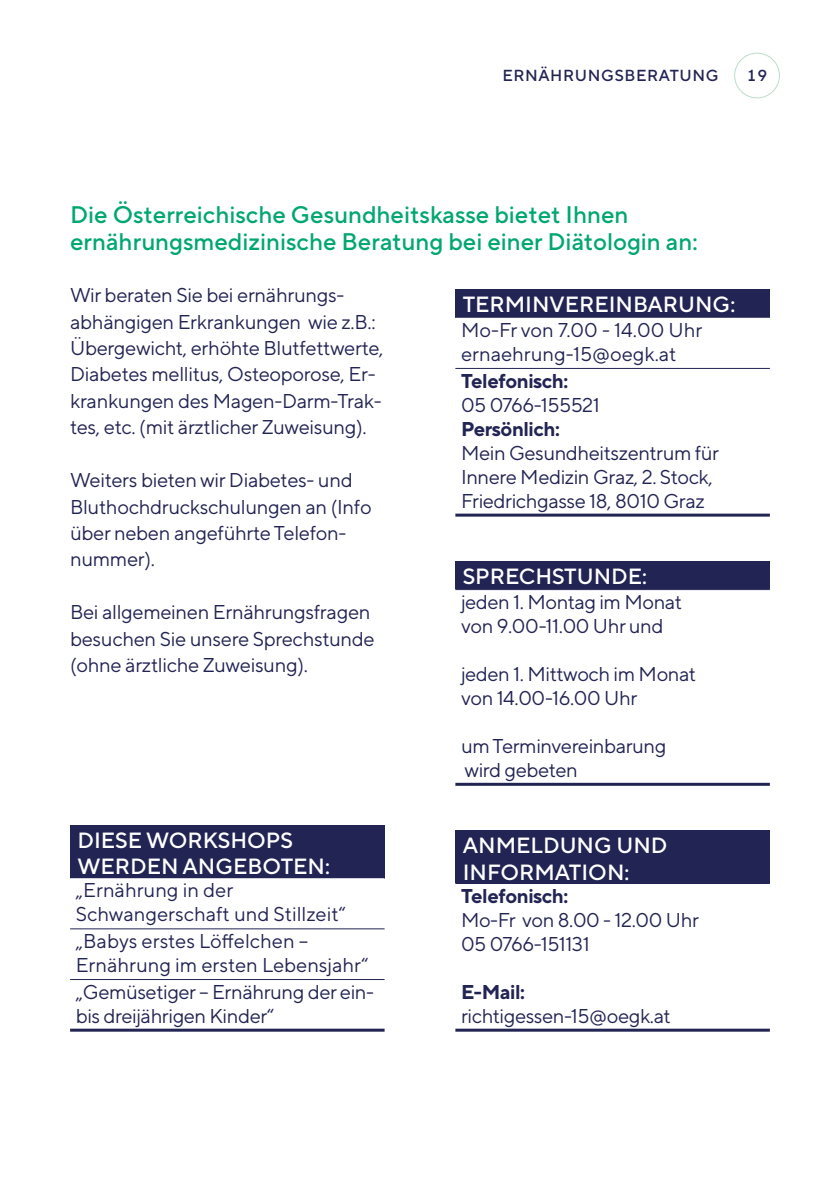
<style>
.page{position:relative;width:840px;height:1191px;background:#fff}
.page>*{position:absolute;margin:0;border:0;box-sizing:border-box;transform-origin:0 0}
.t1{font:500 24px/26.4px "TT Norms Pro";color:#00a770}
.t2{font:500 22px/26.4px "TT Norms Pro";color:#fff}
.t3{font:20px/24px "TT Norms Pro";letter-spacing:-.015em;color:#222453}
.t4{font:700 20px "TT Norms Pro";letter-spacing:-.02em;color:#222453}
.t5{font:500 16px "TT Norms Pro";letter-spacing:.04em;color:#222453}
</style>
<div class="page">
<div style="left:455px;top:289px;width:314px;height:29px;background:#222453"></div>
<svg style="left:456px;top:367px;width:313px;height:1px"></svg>
<hr style="left:455px;top:368px;width:314px;height:1px;background:#222453">
<hr style="left:455px;top:513px;width:314px;height:3px;background:#222453">
<div style="left:70px;top:825px;width:314px;height:53px;background:#222453"></div>
<svg style="left:70px;top:878px;width:314px;height:52px"></svg>
<hr style="left:70px;top:928px;width:314px;height:1px;background:#222453">
<hr style="left:70px;top:979px;width:314px;height:1px;background:#222453">
<hr style="left:70px;top:1028px;width:314px;height:3px;background:#222453">
<div style="left:455px;top:561px;width:314px;height:28px;background:#222453"></div>
<hr style="left:455px;top:589px;width:314px;height:1px;background:#222453">
<hr style="left:455px;top:783px;width:314px;height:3px;background:#222453">
<div style="left:455px;top:830px;width:314px;height:53px;background:#222453"></div>
<hr style="left:455px;top:883px;width:314px;height:1px;background:#222453">
<hr style="left:455px;top:1028px;width:314px;height:3px;background:#222453">
<div style="left:734px;top:53px;width:45px;height:45px;border:1px solid #bbddc7;border-radius:50%"></div>
<p class="t5" style="left:502px;top:65px;width:218px">ERNÄHRUNGSBERATUNG</p>
<p class="t5" style="left:746px;top:65px;width:22px">19</p>
<p class="t1" style="left:70px;top:201px;width:628px">Die Österreichische Gesundheitskasse bietet Ihnen ernährungsmedizinische Beratung bei einer Diätologin an:</p>
<p class="t3" style="left:70px;top:281px;width:315px;line-height:26.4px">Wir beraten Sie bei ernährungs&shy;abhängigen Erkrankungen wie z.B.:<br>Übergewicht, erhöhte Blutfettwerte, Diabetes mellitus, Osteoporose, Er&shy;krankungen des Magen-Darm-Trak&shy;tes, etc. (mit ärztlicher Zuweisung).</p>
<p class="t3" style="left:70px;top:466px;width:303px;line-height:26.4px">Weiters bieten wir Diabetes- und<br>Bluthochdruckschulungen an (Info über neben angeführte Telefon&shy;nummer).</p>
<p class="t3" style="left:70px;top:598px;width:306px;line-height:26.4px">Bei allgemeinen Ernährungsfragen besuchen Sie unsere Sprechstunde (ohne ärztliche Zuweisung).</p>
<p class="t2" style="left:462px;top:290px;width:274px">TERMINVEREINBARUNG:</p>
<p class="t3" style="left:461px;top:317px;width:242px">Mo-Fr von 7.00 - 14.00 Uhr ernaehrung-15@oegk.at</p>
<p class="t4" style="left:461px;top:367px;width:109px">Telefonisch:</p>
<p class="t3" style="left:461px;top:392px;width:140px">05 0766-155521</p>
<p class="t4" style="left:461px;top:415px;width:100px">Persönlich:</p>
<p class="t3" style="left:461px;top:440px;width:259px">Mein Gesundheitszentrum für<br>Innere Medizin Graz, 2. Stock,<br>Friedrichgasse 18, 8010 Graz</p>
<p class="t2" style="left:462px;top:562px;width:186px">SPRECHSTUNDE:</p>
<p class="t3" style="left:461px;top:589px;width:222px">jeden 1. Montag im Monat von 9.00-11.00 Uhr und</p>
<p class="t3" style="left:461px;top:661px;width:236px">jeden 1. Mittwoch im Monat von 14.00-16.00 Uhr</p>
<p class="t3" style="left:461px;top:733px;width:207px">um Terminvereinbarung wird gebeten</p>
<p class="t2" style="left:77px;top:826px;width:254px">DIESE WORKSHOPS<br>WERDEN ANGEBOTEN:</p>
<p class="t3" style="left:76px;top:877px;width:271px">„Ernährung in der<br>Schwangerschaft und Stillzeit“</p>
<p class="t3" style="left:76px;top:928px;width:294px">„Babys erstes Löffelchen –<br>Ernährung im ersten Lebensjahr“</p>
<p class="t3" style="left:76px;top:979px;width:299px">„Gemüsetiger – Ernährung der ein&shy;bis dreijährigen Kinder“</p>
<p class="t2" style="left:462px;top:831px;width:206px">ANMELDUNG UND<br>INFORMATION:</p>
<p class="t4" style="left:461px;top:882px;width:109px">Telefonisch:</p>
<p class="t3" style="left:461px;top:907px;width:239px">Mo-Fr von 8.00 - 12.00 Uhr<br>05 0766-151131</p>
<p class="t4" style="left:461px;top:978px;width:65px">E-Mail:</p>
<p class="t3" style="left:461px;top:1003px;width:211px">richtigessen-15@oegk.at</p>
</div>
